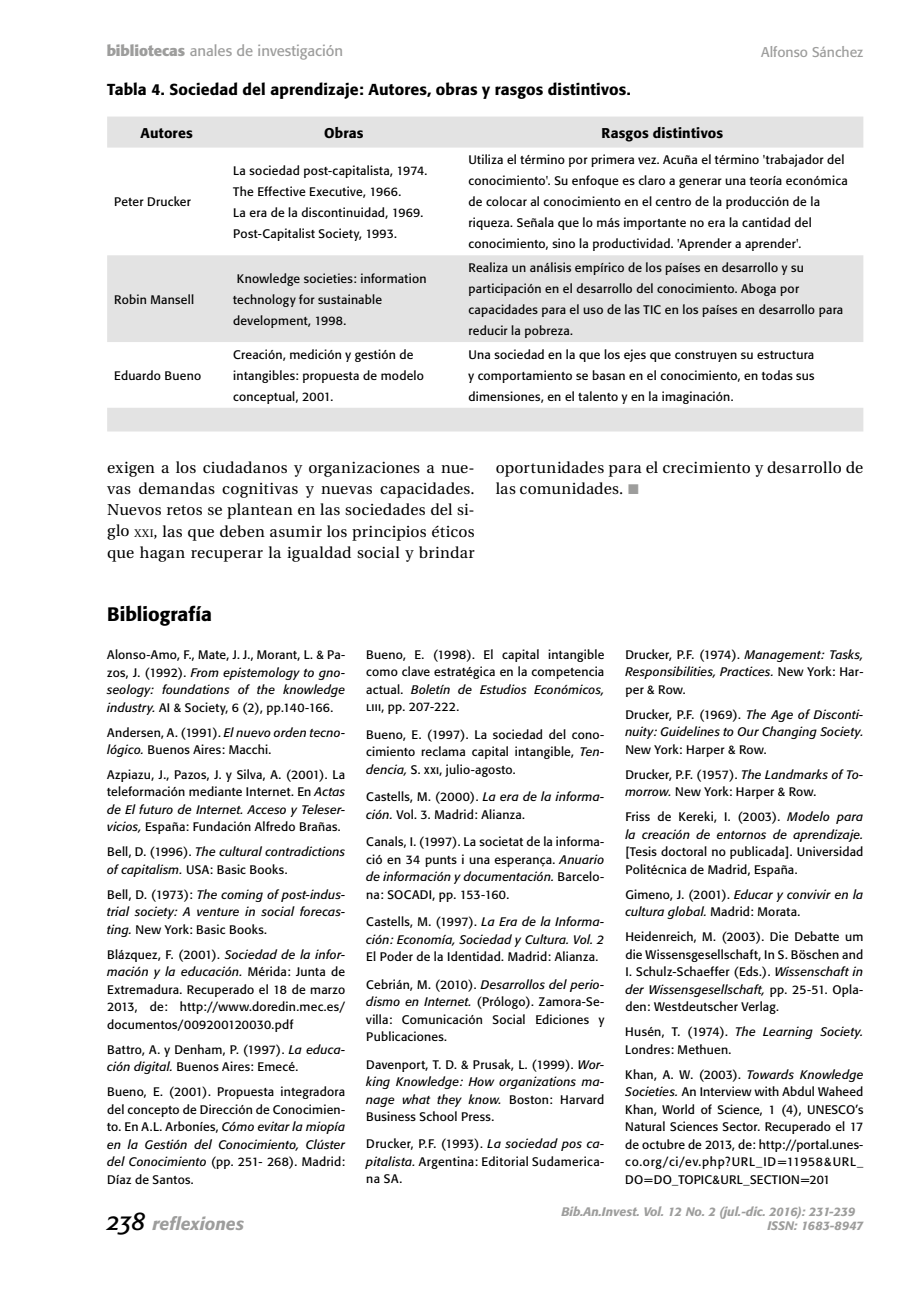
<style>
.page{position:relative;width:913px;height:1290px;background:#fff}
.page>*{position:absolute;margin:0;border:0;box-sizing:border-box;transform-origin:0 0}
.t1{font:500 19.25px "Formata";color:#000}
.t2{font:italic 500 17.5px "Formata";color:#9d9d9c}
.t3{font:15.75px/21px "Utopia";letter-spacing:.015em;color:#000;text-align:justify}
.t4{font:500 15.75px "Formata";letter-spacing:.01em;color:#000}
.t5{font:14.88px "Formata";color:#9d9d9c}
.t6{font:500 14px "Formata";letter-spacing:.015em;color:#000}
.t7{font:14px "Formata";color:#9d9d9c}
.t8{font:12.25px/17.5px "Formata";letter-spacing:.02em;color:#000;text-align:justify}
.t9{font:italic 12.25px/17.5px "Formata";letter-spacing:.02em;color:#000}
.t10{font:italic 500 12.25px "Formata";color:#9d9d9c}
.s1{font-weight:700}
.s2{font-size:11.03px}
.s3{font-family:"Times New Roman";font-weight:700;font-size:21px;color:#9d9d9c}
.s4{font-style:italic}
.s5{font-style:normal}
.s6{font-family:"Formata Regular SC"}
</style>
<div class="page">
<svg style="left:107px;top:117px;width:756px;height:314px"></svg>
<p class="t5" style="left:107px;top:42px;width:238px"><span class="s1">bibliotecas</span> anales de investigación</p>
<p class="t7" style="left:761px;top:43px;width:104px">Alfonso Sánchez</p>
<p class="t4" style="left:107px;top:80px;width:525px">Tabla 4. Sociedad del aprendizaje: Autores, obras y rasgos distintivos.</p>
<p class="t6" style="left:140px;top:124px;width:54px">Autores</p>
<p class="t6" style="left:324px;top:124px;width:41px">Obras</p>
<p class="t6" style="left:602px;top:124px;width:123px">Rasgos distintivos</p>
<p class="t8" style="left:114px;top:193px;width:78px">Peter Drucker</p>
<p class="t8" style="left:114px;top:290px;width:81px">Robin Mansell</p>
<p class="t8" style="left:114px;top:367px;width:88px">Eduardo Bueno</p>
<p class="t8" style="left:233px;top:160px;width:195px;line-height:21px;text-align:left">La sociedad post-capitalista, 1974.<br>The Effective Executive, 1966.<br>La era de la discontinuidad, 1969.<br>Post-Capitalist Society, 1993.</p>
<p class="t8" style="left:468px;top:149px;width:381px;line-height:21px;text-align:left">Utiliza el término por primera vez. Acuña el término 'trabajador del conocimiento'. Su enfoque es claro a generar una teoría económica de colocar al conocimiento en el centro de la producción de la riqueza. Señala que lo más importante no era la cantidad del conocimiento, sino la productividad. 'Aprender a aprender'.</p>
<p class="t8" style="left:233px;top:268px;width:195px;line-height:21px;text-align:left">Knowledge societies: information technology for sustainable development, 1998.</p>
<p class="t8" style="left:468px;top:257px;width:376px;line-height:21px;text-align:left">Realiza un análisis empírico de los países en desarrollo y su participación en el desarrollo del conocimiento. Aboga por capacidades para el uso de las TIC en los países en desarrollo para reducir la pobreza.</p>
<p class="t8" style="left:233px;top:344px;width:192px;line-height:21px;text-align:left">Creación, medición y gestión de intangibles: propuesta de modelo conceptual, 2001.</p>
<p class="t8" style="left:468px;top:344px;width:348px;line-height:21px">Una sociedad en la que los ejes que construyen su estructura y comportamiento se basan en el conocimiento, en todas sus dimensiones, en el talento y en la imaginación.</p>
<p class="t3" style="left:107px;top:458px;width:369px">exigen a los ciudadanos y organizaciones a nue&shy;vas demandas cognitivas y nuevas capacidades.<br>Nuevos retos se plantean en las sociedades del si&shy;glo <span class="s2">xxi</span>, las que deben asumir los principios éticos que hagan recuperar la igualdad social y brindar</p>
<p class="t3" style="left:496px;top:458px;width:369px">oportunidades para el crecimiento y desarrollo de las comunidades. <span class="s3">■</span></p>
<h1 class="t1" style="left:107px;top:602px;width:106px">Bibliografía</h1>
<p class="t8" style="left:107px;top:646px;width:240px">Alonso-Amo, F., Mate, J. J., Morant, L. &amp; Pa&shy;zos, J. (1992). <span class="s4">From epistemology to gno&shy;seology: foundations of the knowledge industry.</span> AI &amp; Society, 6 (2), pp.140-166.</p>
<p class="t8" style="left:107px;top:723px;width:240px">Andersen, A. (1991). <span class="s4">El nuevo orden tecno&shy;lógico.</span> Buenos Aires: Macchi.</p>
<p class="t8" style="left:107px;top:766px;width:240px">Azpiazu, J., Pazos, J. y Silva, A. (2001). La teleformación mediante Internet. En <span class="s4">Actas de El futuro de Internet. Acceso y Teleser&shy;vicios,</span> España: Fundación Alfredo Brañas.</p>
<p class="t9" style="left:107px;top:843px;width:240px"><span class="s5">Bell, D. (1996).</span> The cultural contradictions of capitalism. <span class="s5">USA: Basic Books.</span></p>
<p class="t9" style="left:107px;top:886px;width:240px;text-align:justify"><span class="s5">Bell, D. (1973):</span> The coming of post-indus&shy;trial society: A venture in social forecas&shy;ting. <span class="s5">New York: Basic Books.</span></p>
<p class="t8" style="left:107px;top:946px;width:240px">Blázquez, F. (2001). <span class="s4">Sociedad de la infor&shy;mación y la educación.</span> Mérida: Junta de Extremadura. Recuperado el 18 de marzo 2013, de: http://www.doredin.mec.es/ documentos/009200120030.pdf</p>
<p class="t8" style="left:107px;top:1041px;width:240px">Battro, A. y Denham, P. (1997). <span class="s4">La educa&shy;ción digital.</span> Buenos Aires: Emecé.</p>
<p class="t8" style="left:107px;top:1083px;width:240px">Bueno, E. (2001). Propuesta integradora del concepto de Dirección de Conocimien&shy;to. En A.L. Arboníes, <span class="s4">Cómo evitar la miopía en la Gestión del Conocimiento, Clúster del Conocimiento</span> (pp. 251- 268). Madrid:<br>Díaz de Santos.</p>
<p class="t8" style="left:366px;top:646px;width:240px">Bueno, E. (1998). El capital intangible como clave estratégica en la competencia actual. <span class="s4">Boletín de Estudios Económicos, </span><span class="s6">liii</span>, pp. 207-222.</p>
<p class="t8" style="left:366px;top:726px;width:240px">Bueno, E. (1997). La sociedad del cono&shy;cimiento reclama capital intangible, <span class="s4">Ten&shy;dencia,</span> S. <span class="s6">xxi</span>, julio-agosto.</p>
<p class="t8" style="left:366px;top:788px;width:239px">Castells, M. (2000). <span class="s4">La era de la informa&shy;ción.</span> Vol. 3. Madrid: Alianza.</p>
<p class="t8" style="left:366px;top:833px;width:240px">Canals, I. (1997). La societat de la informa&shy;ció en 34 punts i una esperança. <span class="s4">Anuario de información y documentación.</span> Barcelo&shy;na: SOCADI, pp. 153-160.</p>
<p class="t9" style="left:366px;top:913px;width:240px"><span class="s5">Castells, M. (1997).</span> La Era de la Informa&shy;ción: Economía, Sociedad y Cultura. Vol. 2</p>
<p class="t8" style="left:366px;top:948px;width:234px">El Poder de la Identidad. Madrid: Alianza.</p>
<p class="t8" style="left:366px;top:975px;width:240px">Cebrián, M. (2010). <span class="s4">Desarrollos del perio&shy;dismo en Internet.</span> (Prólogo). Zamora-Se&shy;villa: Comunicación Social Ediciones y Publicaciones.</p>
<p class="t8" style="left:366px;top:1055px;width:239px">Davenport, T. D. &amp; Prusak, L. (1999). <span class="s4">Wor&shy;king Knowledge: How organizations ma&shy;nage what they know.</span> Boston: Harvard Business School Press.</p>
<p class="t8" style="left:366px;top:1135px;width:239px">Drucker, P.F. (1993). <span class="s4">La sociedad pos ca&shy;pitalista.</span> Argentina: Editorial Sudamerica&shy;na SA.</p>
<p class="t9" style="left:625px;top:646px;width:239px;text-align:justify"><span class="s5">Drucker, P.F. (1974).</span> Management: Tasks, Responsibilities, Practices. <span class="s5">New York: Har&shy;per &amp; Row.</span></p>
<p class="t9" style="left:625px;top:706px;width:240px"><span class="s5">Drucker, P.F. (1969).</span> The Age of Disconti&shy;nuity: Guidelines to Our Changing Society.</p>
<p class="t8" style="left:625px;top:737px;width:240px;line-height:25px">New York: Harper &amp; Row.<br>Drucker, P.F. (1957). <span class="s4">The Landmarks of To-</span></p>
<p class="t8" style="left:625px;top:779px;width:239px;line-height:25px"><span class="s4">morrow.</span> New York: Harper &amp; Row.<br>Friss de Kereki, I. (2003). <span class="s4">Modelo para</span></p>
<p class="t9" style="left:625px;top:826px;width:240px">la creación de entornos de aprendizaje.</p>
<p class="t8" style="left:625px;top:843px;width:240px">[Tesis doctoral no publicada]. Universidad<br>Politécnica de Madrid, España.</p>
<p class="t9" style="left:625px;top:886px;width:239px"><span class="s5">Gimeno, J. (2001).</span> Educar y convivir en la cultura global. <span class="s5">Madrid: Morata.</span></p>
<p class="t8" style="left:625px;top:928px;width:240px">Heidenreich, M. (2003). Die Debatte um die Wissensgesellschaft, In S. Böschen and I. Schulz-Schaeffer (Eds.). <span class="s4">Wissenschaft in der Wissensgesellschaft,</span> pp. 25-51. Opla&shy;den: Westdeutscher Verlag.</p>
<p class="t8" style="left:625px;top:1023px;width:239px">Husén, T. (1974). <span class="s4">The Learning Society.<br></span>Londres: Methuen.</p>
<p class="t8" style="left:625px;top:1065px;width:240px">Khan, A. W. (2003). <span class="s4">Towards Knowledge Societies.</span> An Interview with Abdul Waheed Khan, World of Science, 1 (4), UNESCO’s Natural Sciences Sector. Recuperado el 17 de octubre de 2013, de: http://portal.unes&shy;co.org/ci/ev.php?URL_ID=11958&amp;URL_ DO=DO_TOPIC&amp;URL_SECTION=201</p>
<p class="t10" style="left:561px;top:1204px;width:295px">Bib.An.Invest. Vol. 12 No. 2 (jul.-dic. 2016): 231-239</p>
<h2 class="t2" style="left:153px;top:1213px;width:93px">reflexiones</h2>
<p class="t10" style="left:767px;top:1218px;width:97px">ISSN: 1683-8947</p>
</div>
